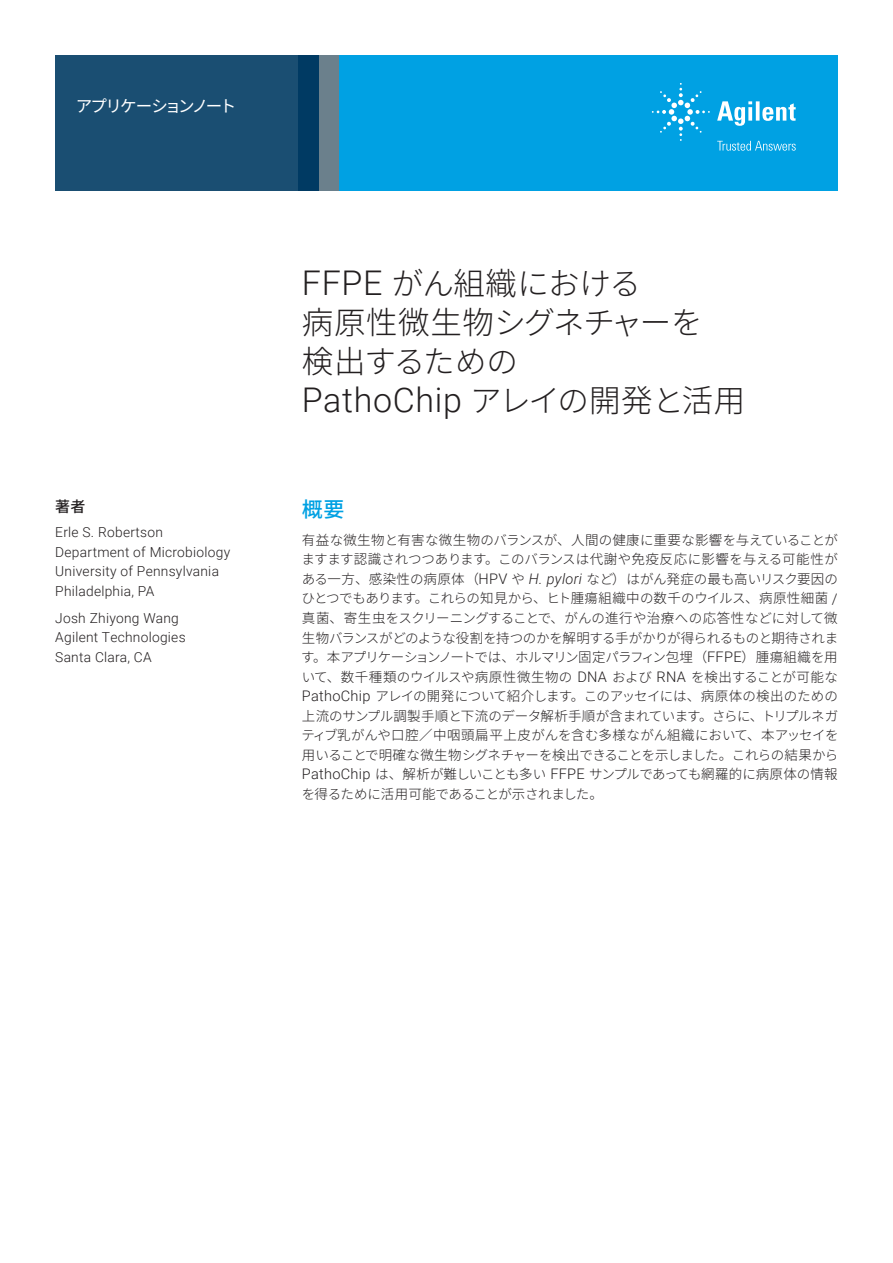
<style>
.page{position:relative;width:893px;height:1263px;background:#fff}
.page>*{position:absolute;margin:0;border:0;box-sizing:border-box;transform-origin:0 0}
.t1{font:300 34.05px "Roboto";letter-spacing:.02em;color:#231f20}
.t2{font:300 31.5px/39px "Noto Sans CJ Kjp";letter-spacing:-.01em;color:#231f20}
.t3{font:500 21px "Noto Sans CJ Kjp";color:#00a1e3}
.t4{font:16.5px "Noto Sans CJ Kjp";letter-spacing:-.135em;color:#fff}
.t5{font:500 15px "Noto Sans CJ Kjp";color:#231f20}
.t6{font:300 13.8px/19.5px "Roboto";letter-spacing:.02em;color:#231f20}
.t7{font:300 13.5px/19.5px "Noto Sans CJ Kjp";letter-spacing:-.02em;color:#231f20;text-align:justify}
.s1{font-family:"Roboto";font-size:34.05px}
.s2{font-family:"Noto Sans CJ Kjp";font-size:31.5px}
.s3{font-family:"Roboto";font-size:14.55px}
.s4{font-family:"Roboto";font-style:italic;font-size:14.55px}
</style>
<div class="page">
<div style="left:298px;top:55px;width:540px;height:135px;background:#00a1e3"></div>
<div style="left:55px;top:55px;width:243px;height:135px;background:#1a4e72"></div>
<div style="left:319px;top:55px;width:20px;height:135px;background:#6b808c"></div>
<div style="left:298px;top:55px;width:21px;height:135px;background:#003a63"></div>
<svg style="left:717px;top:101px;width:79px;height:25px"></svg>
<svg style="left:652px;top:83px;width:58px;height:58px"></svg>
<svg style="left:717px;top:141px;width:79px;height:10px"></svg>
<p class="t4" style="left:76px;top:97px;width:162px">アプリケーションノート</p>
<p class="t5" style="left:55px;top:498px;width:32px">著者</p>
<p class="t6" style="left:55px;top:522px;width:176px">Erle S. Robertson<br>Department of Microbiology<br>University of Pennsylvania<br>Philadelphia, PA</p>
<p class="t6" style="left:55px;top:607px;width:132px">Josh Zhiyong Wang<br>Agilent Technologies<br>Santa Clara, CA</p>
<h2 class="t2" style="left:302px;top:264px;width:402px"><span class="s1">FFPE</span> がん組織における<br>病原性微生物シグネチャーを検出するための</h2>
<h1 class="t1" style="left:302px;top:376px;width:445px">PathoChip <span class="s2">アレイの開発と活用</span></h1>
<h3 class="t3" style="left:302px;top:497px;width:44px">概要</h3>
<p class="t7" style="left:301px;top:531px;width:539px">有益な微生物と有害な微生物のバランスが、人間の健康に重要な影響を与えていることがますます認識されつつあります。このバランスは代謝や免疫反応に影響を与える可能性がある一方、感染性の病原体（<span class="s3">HPV</span> や <span class="s4">H. pylori</span> など）はがん発症の最も高いリスク要因のひとつでもあります。これらの知見から、ヒト腫瘍組織中の数千のウイルス、病原性細菌 <span class="s3">/</span>真菌、寄生虫をスクリーニングすることで、がんの進行や治療への応答性などに対して微生物バランスがどのような役割を持つのかを解明する手がかりが得られるものと期待されます。本アプリケーションノートでは、ホルマリン固定パラフィン包埋（<span class="s3">FFPE</span>）腫瘍組織を用いて、数千種類のウイルスや病原性微生物の <span class="s3">DNA</span> および <span class="s3">RNA</span> を検出することが可能な<span class="s3">PathoChip</span> アレイの開発について紹介します。このアッセイには、病原体の検出のための上流のサンプル調製手順と下流のデータ解析手順が含まれています。さらに、トリプルネガティブ乳がんや口腔／中咽頭扁平上皮がんを含む多様ながん組織において、本アッセイを用いることで明確な微生物シグネチャーを検出できることを示しました。これらの結果から<span class="s3">PathoChip</span> は、解析が難しいことも多い <span class="s3">FFPE</span> サンプルであっても網羅的に病原体の情報を得るために活用可能であることが示されました。</p>
</div>
